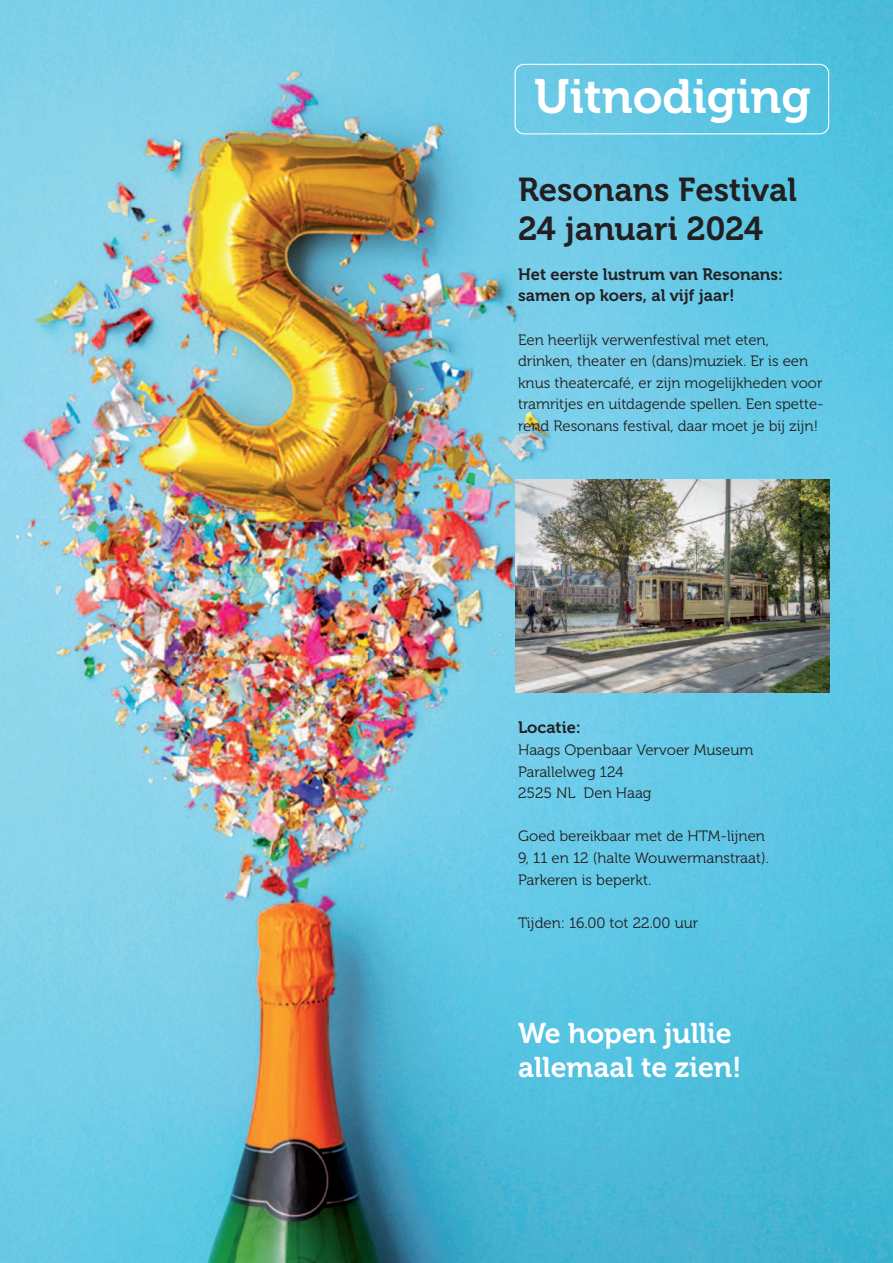
<style>
.page{position:relative;width:893px;height:1263px;background:#fff}
.page>*{position:absolute;margin:0;border:0;box-sizing:border-box;transform-origin:0 0}
.t1{font:48px "Museo 700";color:#fff}
.t2{font:33px/39.6px "Museo 700";letter-spacing:-.005em;color:#231f20}
.t3{font:28.5px/34.2px "Museo 700";color:#fff}
.t4{font:16.5px/21.6px "Museo 700";color:#231f20}
.t5{font:15px/21.6px "Museo 300";color:#231f20}
</style>
<div class="page">
<img style="left:0;top:0;width:893px;height:1263px">
<img style="left:515px;top:479px;width:314px;height:213px">
<svg style="left:514px;top:64px;width:315px;height:70px;background:#62c7e3"></svg>
<h1 class="t1" style="left:534px;top:79px;width:278px">uitnodiging</h1>
<h2 class="t2" style="left:518px;top:173px;width:280px">Resonans Festival<br>24 januari 2024</h2>
<p class="t4" style="left:518px;top:265px;width:267px">Het eerste lustrum van Resonans: samen op koers, al vijf jaar!</p>
<p class="t5" style="left:518px;top:330px;width:307px">Een heerlijk verwenfestival met eten, drinken, theater en (dans)muziek. Er is een knus theatercafé, er zijn mogelijkheden voor tramritjes en uitdagende spellen. Een spette&shy;rend Resonans festival, daar moet je bij zijn!</p>
<p class="t4" style="left:518px;top:718px;width:64px">locatie:</p>
<p class="t5" style="left:518px;top:740px;width:237px">Haags Openbaar Vervoer Museum<br>Parallelweg 124<br>2525 NL Den Haag</p>
<p class="t5" style="left:518px;top:827px;width:252px">Goed bereikbaar met de HTM-lijnen<br>9, 11 en 12 (halte Wouwermanstraat).<br>Parkeren is beperkt.</p>
<p class="t5" style="left:518px;top:913px;width:182px">Tijden: 16.00 tot 22.00 uur</p>
<h3 class="t3" style="left:518px;top:1019px;width:225px">we hopen jullie allemaal te zien!</h3>
</div>
